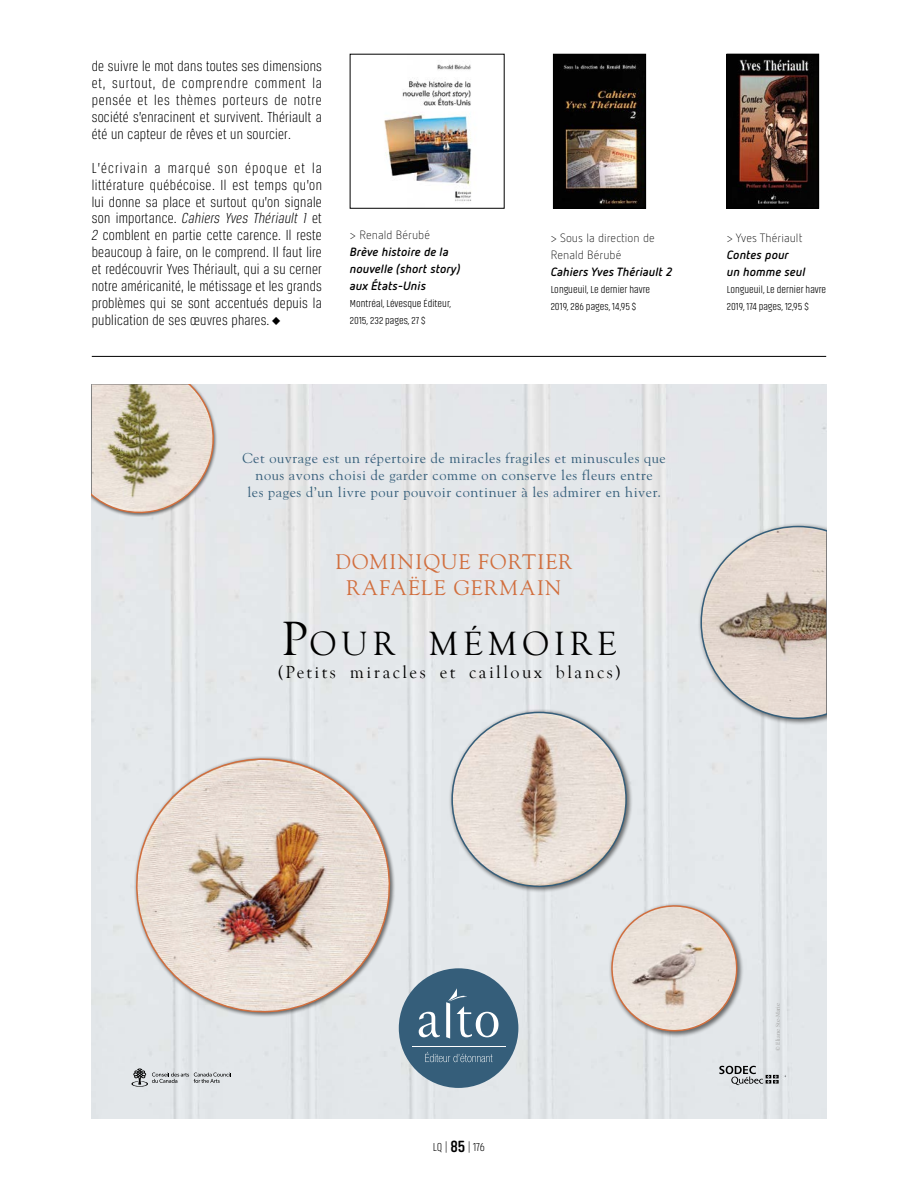
<style>
.page{position:relative;width:918px;height:1188px;background:#fff}
.page>*{position:absolute;margin:0;border:0;box-sizing:border-box;transform-origin:0 0}
.t1{font:34.65px "Goudy Old Style T";letter-spacing:.13em;color:#000}
.t2{font:21px/25.5px "Goudy";letter-spacing:.06em;color:#d16e3d;text-align:center}
.t3{font:18px "Goudy Old Style T";letter-spacing:.14em;color:#000}
.t4{font:300 15.45px/17px "Breuer Condensed";letter-spacing:.015em;color:#000;text-align:justify}
.t5{font:14.25px/17.1px "Goudy";letter-spacing:.04em;color:#355e7a;text-align:center}
.t6{font:italic 700 12px/17px "Netto OT";letter-spacing:.005em;color:#000}
.t7{font:300 12px/17px "Netto OT";letter-spacing:.005em;color:#000}
.t8{font:200 12px "Akhand Soft";color:#000}
.t9{font:300 10.5px/17px "Akhand Soft";letter-spacing:.005em;color:#000}
.t10{font:300 6px "Garamond";color:#9d9d9c}
.s1{font-style:italic}
.s2{font-family:"Monotype Sorts";font-weight:400;font-size:11.25px}
.s3{font-size:49.5px}
.s4{font-weight:700;font-size:16.5px}
</style>
<div class="page">
<img style="left:384px;top:64px;width:87px;height:137px">
<img style="left:555px;top:56px;width:89px;height:150px">
<div style="left:553px;top:54px;width:93px;height:154px;border:1px solid #000"></div>
<img style="left:729px;top:56px;width:88px;height:150px">
<div style="left:727px;top:54px;width:92px;height:154px;border:1px solid #000"></div>
<hr style="left:92px;top:356px;width:734px;height:1px;background:#000">
<div style="left:92px;top:384px;width:734px;height:735px;background:#e3e7ea"></div>
<svg style="left:720px;top:1066px;width:59px;height:19px"></svg>
<svg style="left:132px;top:1068px;width:99px;height:19px;background:#c3c6c9"></svg>
<div style="left:399px;top:968px;width:119px;height:120px;background:#355e7a;border-radius:50%"></div>
<svg style="left:419px;top:1012px;width:21px;height:25px"></svg>
<svg style="left:446px;top:988px;width:52px;height:51px"></svg>
<hr style="left:412px;top:1046px;width:93px;height:1px;background:#fff">
<svg style="left:425px;top:1052px;width:68px;height:10px"></svg>
<svg style="left:92px;top:384px;width:130px;height:135px;background:#d2c9b9"></svg>
<svg style="left:127px;top:749px;width:272px;height:271px;background:#dcd0c8"></svg>
<div style="left:449px;top:709px;width:184px;height:184px;background:#000;opacity:.54"></div>
<img style="left:452px;top:712px;width:174px;height:174px;border-radius:87px">
<div style="left:697px;top:523px;width:129px;height:203px;background:#000;opacity:.54"></div>
<svg style="left:701px;top:526px;width:125px;height:193px;background:#d2c8c0"></svg>
<div style="left:609px;top:902px;width:135px;height:135px;background:#000;opacity:.54"></div>
<svg style="left:609px;top:903px;width:130px;height:129px;background:#ded4cc"></svg>
<p class="t4" style="left:92px;top:57px;width:232px">de suivre le mot dans toutes ses dimensions et, surtout, de comprendre comment la pensée et les thèmes porteurs de notre société s’enracinent et survivent. Thériault a été un capteur de rêves et un sourcier.</p>
<p class="t4" style="left:92px;top:159px;width:232px">L’écrivain a marqué son époque et la littérature québécoise. Il est temps qu’on lui donne sa place et surtout qu’on signale son importance. <span class="s1">Cahiers Yves Thériault 1</span> et <span class="s1">2</span> comblent en partie cette carence. Il reste beaucoup à faire, on le comprend. Il faut lire et redécouvrir Yves Thériault, qui a su cerner notre américanité, le métissage et les grands problèmes qui se sont accentués depuis la publication de ses œuvres phares. <span class="s2">u</span></p>
<p class="t7" style="left:350px;top:227px;width:82px">&gt; Renald Bérubé</p>
<p class="t6" style="left:350px;top:243px;width:112px">Brève histoire de la nouvelle (short story) aux États-Unis</p>
<p class="t9" style="left:350px;top:295px;width:103px">Montréal, Lévesque Éditeur,<br>2015, 232 pages, 27 $</p>
<p class="t7" style="left:551px;top:229px;width:106px">&gt; Sous la direction de<br>Renald Bérubé</p>
<p class="t6" style="left:551px;top:263px;width:123px">Cahiers Yves Thériault 2</p>
<p class="t9" style="left:551px;top:281px;width:101px">Longueuil, Le dernier havre<br>2019, 286 pages, 14,95 $</p>
<p class="t5" style="left:242px;top:449px;width:425px">Cet ouvrage est un répertoire de miracles fragiles et minuscules que nous avons choisi de garder comme on conserve les fleurs entre<br>les pages d’un livre pour pouvoir continuer à les admirer en hiver.</p>
<h2 class="t2" style="left:336px;top:549px;width:239px">DOMINIQUE FORTIER<br>RAFAËLE GERMAIN</h2>
<h1 class="t1" style="left:282px;top:624px;width:337px"><span class="s3">P</span>OUR MÉMOIRE</h1>
<p class="t3" style="left:278px;top:662px;width:344px">(Petits miracles et cailloux blancs)</p>
<p class="t7" style="left:727px;top:229px;width:77px">&gt; Yves Thériault</p>
<p class="t6" style="left:727px;top:246px;width:80px">Contes pour<br>un homme seul</p>
<p class="t9" style="left:727px;top:281px;width:101px">Longueuil, Le dernier havre<br>2019, 174 pages, 12,95 $</p>
<p class="t8" style="left:433px;top:1141px;width:54px">LQ | <span class="s4">85</span> | 176</p>
<p class="t10" style="left:775px;top:1051px;width:50px;rotate:-90deg">© Eliane Ste-Marie</p>
</div>
